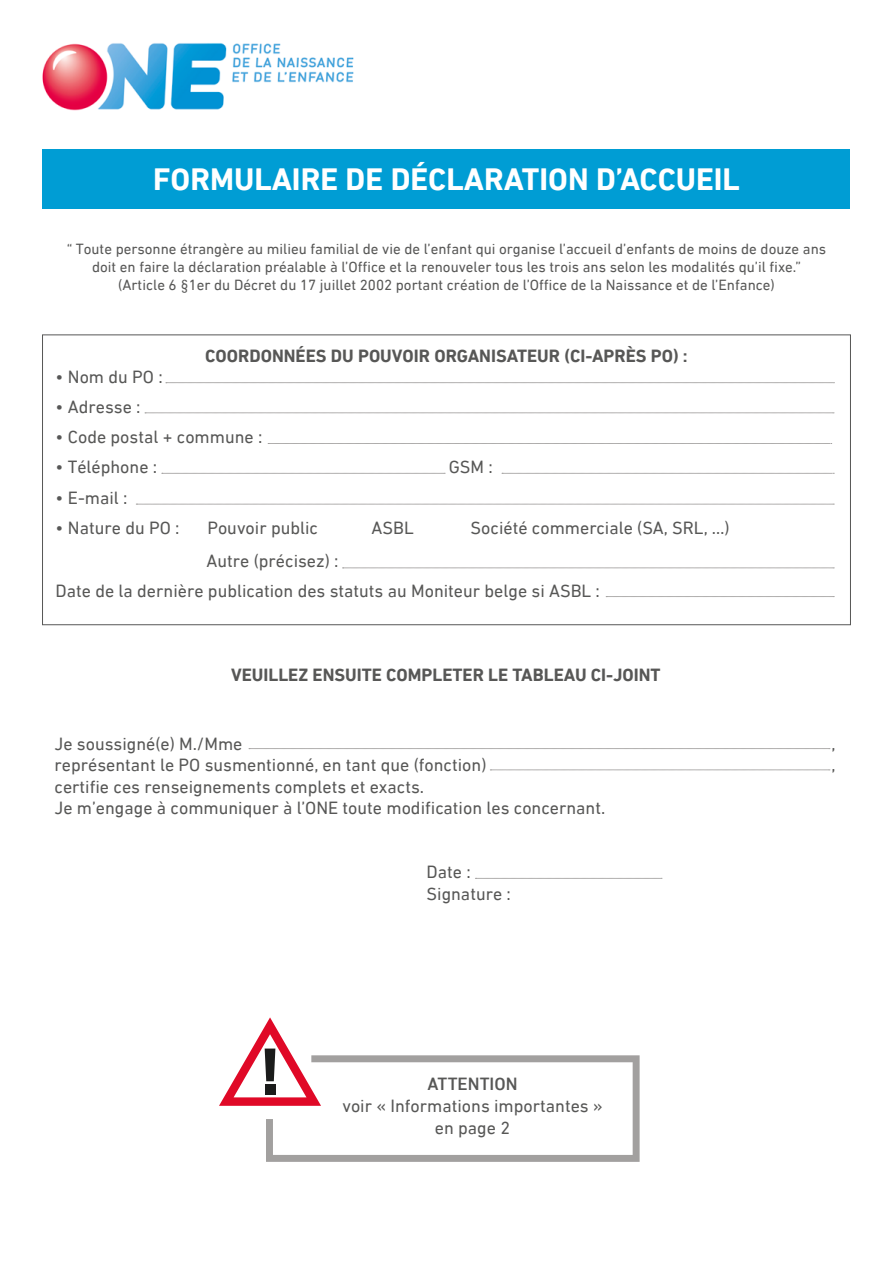
<style>
.page{position:relative;width:893px;height:1263px;background:#fff}
.page>*{position:absolute;margin:0;border:0;box-sizing:border-box;transform-origin:0 0}
.Titre_H{font:700 31.5px "DIN Next LT Pro";color:#fff}
.t1{font:18px/21.6px "DIN Next LT Pro";color:#575756;text-align:center}
.Titre_H1{font:700 18px "DIN Next LT Pro";color:#575756}
.t2{font:500 18px "DIN Next LT Pro";color:#575756}
.t3{font:15px/18px "DIN Next LT Pro";color:#575756;text-align:center}
</style>
<div class="page">
<svg style="left:475px;top:878px;width:187px;height:1px"></svg>
<svg style="left:490px;top:770px;width:340px;height:1px"></svg>
<svg style="left:249px;top:748px;width:581px;height:1px"></svg>
<svg style="left:606px;top:596px;width:228px;height:1px"></svg>
<svg style="left:342px;top:568px;width:492px;height:1px"></svg>
<svg style="left:136px;top:504px;width:698px;height:1px"></svg>
<svg style="left:502px;top:473px;width:332px;height:1px"></svg>
<svg style="left:268px;top:443px;width:564px;height:1px"></svg>
<svg style="left:162px;top:473px;width:283px;height:1px"></svg>
<svg style="left:145px;top:413px;width:689px;height:1px"></svg>
<svg style="left:166px;top:382px;width:668px;height:1px"></svg>
<img style="left:42px;top:43px;width:312px;height:68px">
<div style="left:43px;top:149px;width:807px;height:59px;background:#009dd4"></div>
<svg style="left:219px;top:1017px;width:421px;height:145px"></svg>
<p class="Titre_H" style="left:153px;top:161px;width:588px">FORMULAIRE DE DÉCLARATION D’ACCUEIL</p>
<p class="t3" style="left:67px;top:239px;width:761px">“ Toute personne étrangère au milieu familial de vie de l’enfant qui organise l’accueil d’enfants de moins de douze ans doit en faire la déclaration préalable à l’Office et la renouveler tous les trois ans selon les modalités qu’il fixe.” (Article 6 §1er du Décret du 17 juillet 2002 portant création de l’Office de la Naissance et de l’Enfance)</p>
<p class="Titre_H1" style="left:205px;top:345px;width:484px">COORDONNÉES DU POUVOIR ORGANISATEUR (CI-APRÈS PO) :</p>
<p class="t1" style="left:56px;top:366px;width:109px">• Nom du PO :</p>
<p class="t1" style="left:56px;top:396px;width:86px">• Adresse :</p>
<p class="t1" style="left:56px;top:426px;width:208px">• Code postal + commune :</p>
<p class="t1" style="left:56px;top:456px;width:103px">• Téléphone :</p>
<p class="t1" style="left:449px;top:456px;width:46px">GSM :</p>
<p class="t1" style="left:56px;top:486px;width:73px">• E-mail :</p>
<p class="t1" style="left:56px;top:516px;width:125px">• Nature du PO :</p>
<p class="t1" style="left:207px;top:516px;width:112px">Pouvoir public</p>
<p class="t1" style="left:372px;top:516px;width:44px">ASBL</p>
<p class="t1" style="left:471px;top:516px;width:261px">Société commerciale (SA, SRL, …)</p>
<p class="t1" style="left:207px;top:550px;width:133px">Autre (précisez) :</p>
<p class="t1" style="left:56px;top:580px;width:546px">Date de la dernière publication des statuts au Moniteur belge si ASBL :</p>
<p class="Titre_H1" style="left:231px;top:664px;width:431px">VEUILLEZ ENSUITE COMPLETER LE TABLEAU CI-JOINT</p>
<p class="t1" style="left:55px;top:732px;width:189px">Je soussigné(e) M./Mme</p>
<p class="t1" style="left:832px;top:732px;width:6px">,</p>
<p class="t1" style="left:55px;top:754px;width:433px">représentant le PO susmentionné, en tant que (fonction)</p>
<p class="t1" style="left:832px;top:754px;width:6px">,</p>
<p class="t1" style="left:55px;top:775px;width:371px">certifie ces renseignements complets et exacts.</p>
<p class="t1" style="left:55px;top:797px;width:552px">Je m’engage à communiquer à l’ONE toute modification les concernant.</p>
<p class="t1" style="left:427px;top:861px;width:46px">Date :</p>
<p class="t1" style="left:427px;top:883px;width:86px">Signature :</p>
<p class="t2" style="left:427px;top:1074px;width:92px">ATTENTION</p>
<p class="t1" style="left:342px;top:1095px;width:262px">voir « Informations importantes » en page 2</p>
</div>
